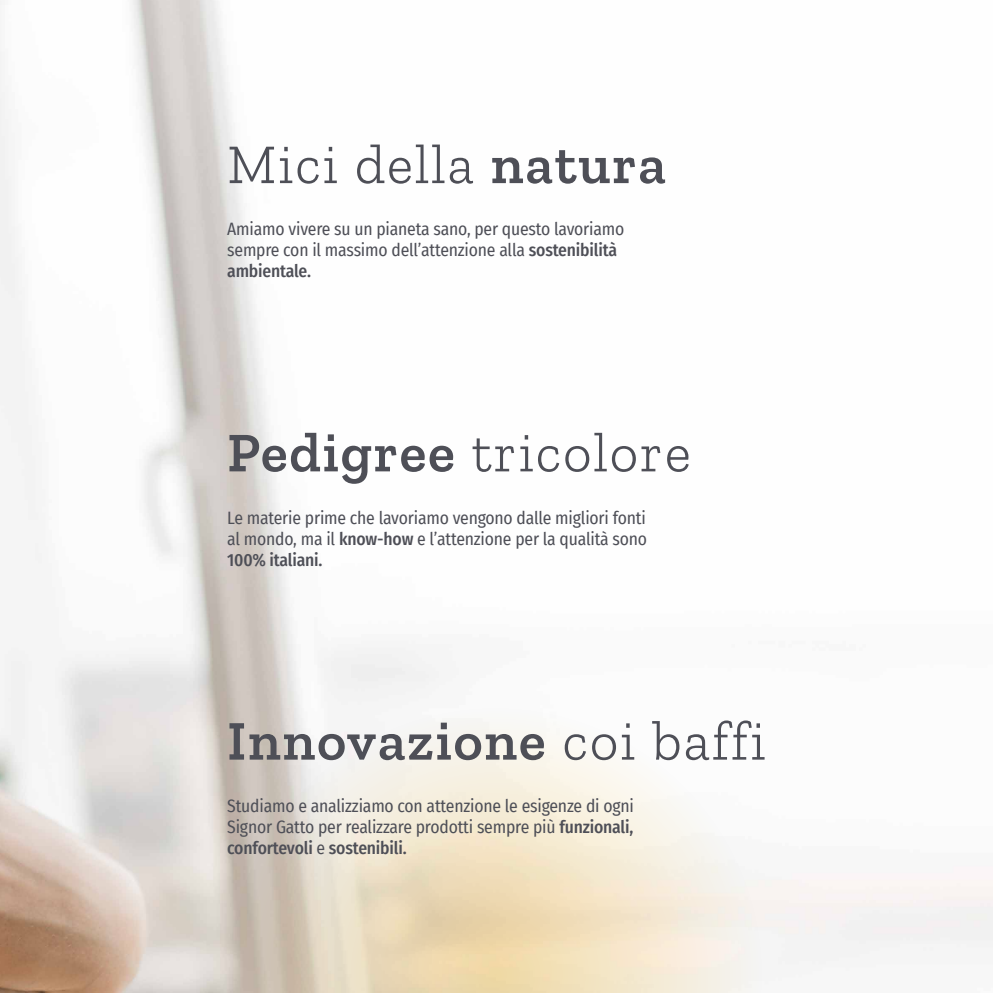
<style>
.page{position:relative;width:993px;height:993px;background:#fff}
.page>*{position:absolute;margin:0;border:0;box-sizing:border-box;transform-origin:0 0}
.t1{font:300 56px "Zilla Slab";letter-spacing:.03em;color:#4e4f57}
.t2{font:600 56px "Zilla Slab";letter-spacing:.03em;color:#4e4f57}
.t3{font:17.5px/21px "Fira Sans Condensed";letter-spacing:-.01em;color:#4e4f57;text-align:justify}
.s1{font-weight:600}
.s2{font-weight:500}
.s3{font-weight:300}
</style>
<div class="page">
<img style="left:0;top:0;width:992px;height:992px">
<svg style="left:228px;top:705px;width:536px;height:287px"></svg>
<h1 class="t1" style="left:227px;top:134px;width:440px">Mici della <span class="s1">natura</span></h1>
<p class="t3" style="left:227px;top:218px;width:398px;text-align:left">Amiamo vivere su un pianeta sano, per questo lavoriamo sempre con il massimo dell’attenzione alla <span class="s2">sostenibilità ambientale.</span></p>
<h1 class="t1" style="left:227px;top:422px;width:465px"><span class="s1">Pedigree</span> tricolore</h1>
<p class="t3" style="left:227px;top:506px;width:421px">Le materie prime che lavoriamo vengono dalle migliori fonti al mondo, ma il <span class="s2">know-how</span> e l’attenzione per la qualità sono <span class="s2">100% italiani.</span></p>
<h1 class="t2" style="left:227px;top:709px;width:540px">Innovazione <span class="s3">coi baffi</span></h1>
<p class="t3" style="left:227px;top:794px;width:408px">Studiamo e analizziamo con attenzione le esigenze di ogni Signor Gatto per realizzare prodotti sempre più <span class="s2">funzionali, confortevoli</span> e <span class="s2">sostenibili.</span></p>
</div>
